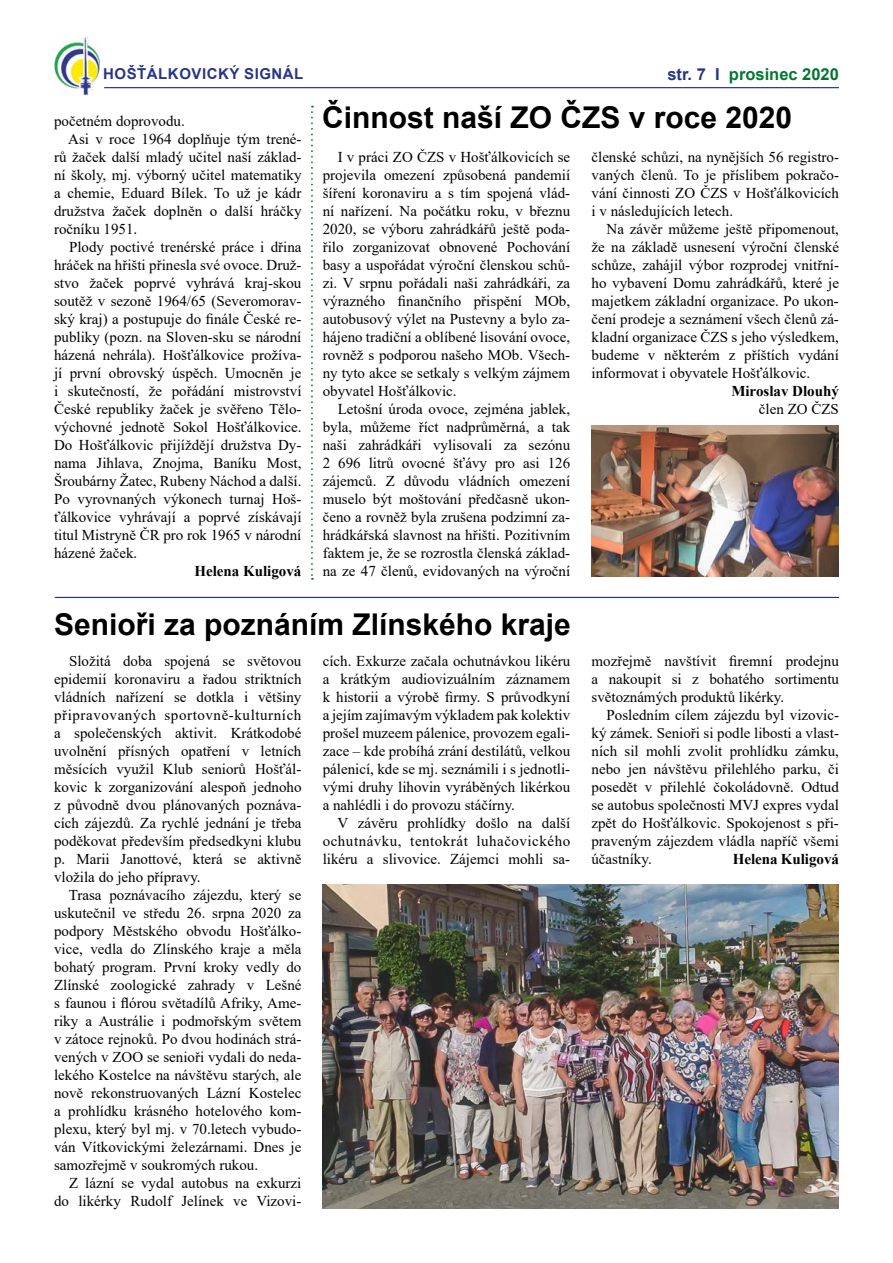
<style>
.page{position:relative;width:893px;height:1263px;background:#fff}
.page>*{position:absolute;margin:0;border:0;box-sizing:border-box;transform-origin:0 0}
.t1{font:700 30px "Arial";color:#000}
.t2{font:700 16.5px "Arial";color:#007732}
.t3{font:15px/18px "Times New Roman";color:#000;text-align:justify}
.t4{font:700 15px "Times New Roman";color:#000}
.t5{font:700 15px "Arial";letter-spacing:.035em;color:#283583}
.s1{color:#283583}
</style>
<div class="page">
<img style="left:54px;top:37px;width:46px;height:57px">
<hr style="left:104px;top:87px;width:735px;height:1px;background:#283583">
<hr style="left:55px;top:597px;width:784px;height:1px;background:#283583">
<img style="left:591px;top:426px;width:247px;height:150px">
<svg style="left:311px;top:106px;width:2px;height:474px"></svg>
<img style="left:323px;top:884px;width:516px;height:325px">
<p class="t5" style="left:103px;top:63px;width:202px">HOŠŤÁLKOVICKÝ SIGNÁL</p>
<p class="t2" style="left:667px;top:62px;width:173px"><span class="s1">str. 7 I</span> prosinec 2020</p>
<p class="t3" style="left:54px;top:112px;width:132px">početném doprovodu.</p>
<p class="t3" style="left:68px;top:130px;width:235px">Asi v roce 1964 doplňuje tým trené-</p>
<p class="t3" style="left:54px;top:148px;width:249px">rů žaček další mladý učitel naší základ-</p>
<p class="t3" style="left:54px;top:166px;width:249px">ní školy, mj. výborný učitel matematiky</p>
<p class="t3" style="left:54px;top:184px;width:249px">a chemie, Eduard Bílek. To už je kádr</p>
<p class="t3" style="left:54px;top:202px;width:249px">družstva žaček doplněn o další hráčky</p>
<p class="t3" style="left:54px;top:220px;width:85px">ročníku 1951.</p>
<p class="t3" style="left:69px;top:238px;width:234px">Plody poctivé trenérské práce i dřina</p>
<p class="t3" style="left:54px;top:256px;width:249px">hráček na hřišti přinesla své ovoce. Druž-</p>
<p class="t3" style="left:54px;top:274px;width:249px">stvo žaček poprvé vyhrává kraj-skou</p>
<p class="t3" style="left:54px;top:292px;width:249px">soutěž v sezoně 1964/65 (Severomorav-</p>
<p class="t3" style="left:54px;top:310px;width:249px">ský kraj) a postupuje do finále České re-</p>
<p class="t3" style="left:54px;top:328px;width:249px">publiky (pozn. na Sloven-sku se národní</p>
<p class="t3" style="left:54px;top:346px;width:249px">házená nehrála). Hošťálkovice prožíva-</p>
<p class="t3" style="left:54px;top:364px;width:249px">jí první obrovský úspěch. Umocněn je</p>
<p class="t3" style="left:54px;top:382px;width:249px">i skutečností, že pořádání mistrovství</p>
<p class="t3" style="left:54px;top:400px;width:249px">České republiky žaček je svěřeno Tělo-</p>
<p class="t3" style="left:54px;top:418px;width:249px">výchovné jednotě Sokol Hošťálkovice.</p>
<p class="t3" style="left:54px;top:436px;width:249px">Do Hošťálkovic přijíždějí družstva Dy-</p>
<p class="t3" style="left:54px;top:454px;width:249px">nama Jihlava, Znojma, Baníku Most,</p>
<p class="t3" style="left:54px;top:472px;width:249px">Šroubárny Žatec, Rubeny Náchod a další.</p>
<p class="t3" style="left:54px;top:490px;width:249px">Po vyrovnaných výkonech turnaj Hoš-</p>
<p class="t3" style="left:54px;top:508px;width:249px">ťálkovice vyhrávají a poprvé získávají</p>
<p class="t3" style="left:54px;top:526px;width:249px">titul Mistryně ČR pro rok 1965 v národní</p>
<p class="t3" style="left:54px;top:544px;width:85px">házené žaček.</p>
<p class="t4" style="left:194px;top:560px;width:109px">Helena Kuligová</p>
<h1 class="t1" style="left:322px;top:96px;width:472px">Činnost naší ZO ČZS v roce 2020</h1>
<p class="t3" style="left:591px;top:148px;width:249px">členské schůzi, na nynějších 56 registro&shy;vaných členů. To je příslibem pokračo&shy;vání činnosti ZO ČZS v Hošťálkovicích i v následujících letech.</p>
<p class="t3" style="left:591px;top:220px;width:249px;text-indent:15px">Na závěr můžeme ještě připomenout, že na základě usnesení výroční členské schůze, zahájil výbor rozprodej vnitřní&shy;ho vybavení Domu zahrádkářů, které je majetkem základní organizace. Po ukon&shy;čení prodeje a seznámení všech členů zá&shy;kladní organizace ČZS s jeho výsledkem, budeme v některém z příštích vydání informovat i obyvatele Hošťálkovic.</p>
<p class="t4" style="left:731px;top:380px;width:109px">Miroslav Dlouhý</p>
<p class="t3" style="left:759px;top:400px;width:81px">člen ZO ČZS</p>
<p class="t3" style="left:323px;top:148px;width:249px;text-indent:15px">I v práci ZO ČZS v Hošťálkovicích se projevila omezení způsobená pandemií šíření koronaviru a s tím spojená vlád&shy;ní nařízení. Na počátku roku, v březnu 2020, se výboru zahrádkářů ještě poda&shy;řilo zorganizovat obnovené Pochování basy a uspořádat výroční členskou schů&shy;zi. V srpnu pořádali naši zahrádkáři, za výrazného finančního přispění MOb, autobusový výlet na Pustevny a bylo za&shy;hájeno tradiční a oblíbené lisování ovoce, rovněž s podporou našeho MOb. Všech&shy;ny tyto akce se setkaly s velkým zájmem obyvatel Hošťálkovic.</p>
<p class="t3" style="left:323px;top:400px;width:249px;text-indent:15px">Letošní úroda ovoce, zejména jablek, byla, můžeme říct nadprůměrná, a tak naši zahrádkáři vylisovali za sezónu 2 696 litrů ovocné šťávy pro asi 126 zájemců. Z důvodu vládních omezení muselo být moštování předčasně ukon&shy;čeno a rovněž byla zrušena podzimní za&shy;hrádkářská slavnost na hřišti. Pozitivním faktem je, že se rozrostla členská základ&shy;na ze 47 členů, evidovaných na výroční</p>
<h1 class="t1" style="left:54px;top:604px;width:518px">Senioři za poznáním Zlínského kraje</h1>
<p class="t3" style="left:323px;top:652px;width:249px">cích. Exkurze začala ochutnávkou likéru a krátkým audiovizuálním záznamem k historii a výrobě firmy. S průvodkyní a jejím zajímavým výkladem pak kolektiv prošel muzeem pálenice, provozem egali&shy;zace – kde probíhá zrání destilátů, velkou pálenicí, kde se mj. seznámili i s jednotli&shy;vými druhy lihovin vyráběných likérkou a nahlédli i do provozu stáčírny.</p>
<p class="t3" style="left:323px;top:814px;width:249px;text-indent:15px">V závěru prohlídky došlo na další ochutnávku, tentokrát luhačovického likéru a slivovice. Zájemci mohli sa-</p>
<p class="t3" style="left:54px;top:652px;width:249px;text-indent:15px">Složitá doba spojená se světovou epidemií koronaviru a řadou striktních vládních nařízení se dotkla i většiny připravovaných sportovně-kulturních a společenských aktivit. Krátkodobé uvolnění přísných opatření v letních měsících využil Klub seniorů Hošťál&shy;kovic k zorganizování alespoň jednoho z původně dvou plánovaných poznáva&shy;cích zájezdů. Za rychlé jednání je třeba poděkovat především předsedkyni klubu p. Marii Janottové, která se aktivně vložila do jeho přípravy.</p>
<p class="t3" style="left:54px;top:886px;width:249px;text-indent:15px">Trasa poznávacího zájezdu, který se uskutečnil ve středu 26. srpna 2020 za podpory Městského obvodu Hošťálko&shy;vice, vedla do Zlínského kraje a měla bohatý program. První kroky vedly do Zlínské zoologické zahrady v Lešné s faunou i flórou světadílů Afriky, Ame&shy;riky a Austrálie i podmořským světem v zátoce rejnoků. Po dvou hodinách strá&shy;vených v ZOO se senioři vydali do neda&shy;lekého Kostelce na návštěvu starých, ale nově rekonstruovaných Lázní Kostelec a prohlídku krásného hotelového kom&shy;plexu, který byl mj. v 70.letech vybudo&shy;ván Vítkovickými železárnami. Dnes je samozřejmě v soukromých rukou.</p>
<p class="t3" style="left:54px;top:1174px;width:249px;text-align:right">Z lázní se vydal autobus na exkurzi do likérky Rudolf Jelínek ve Vizovi-</p>
<p class="t3" style="left:591px;top:652px;width:249px">mozřejmě navštívit firemní prodejnu a nakoupit si z bohatého sortimentu světoznámých produktů likérky.</p>
<p class="t3" style="left:591px;top:706px;width:249px;text-indent:15px">Posledním cílem zájezdu byl vizovic&shy;ký zámek. Senioři si podle libosti a vlast&shy;ních sil mohli zvolit prohlídku zámku, nebo jen návštěvu přilehlého parku, či posedět v přilehlé čokoládovně. Odtud se autobus společnosti MVJ expres vydal zpět do Hošťálkovic. Spokojenost s při&shy;praveným zájezdem vládla napříč všemi účastníky.</p>
<p class="t4" style="left:733px;top:848px;width:108px">Helena Kuligová</p>
</div>
